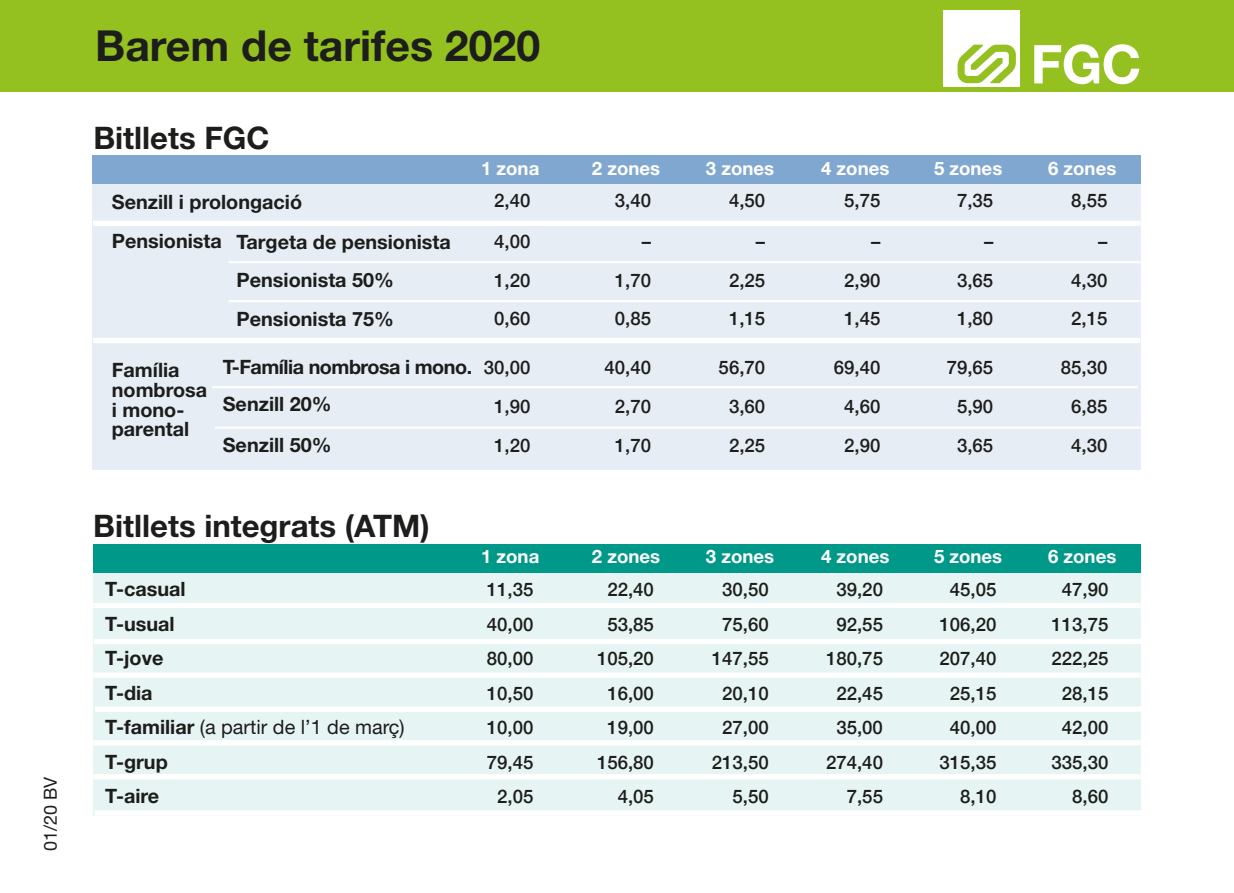
<style>
.page{position:relative;width:1234px;height:893px;background:#fff}
.page>*{position:absolute;margin:0;border:0;box-sizing:border-box;transform-origin:0 0}
.t1{font:700 42.9px "Helvetica Neue LT Std";color:#1d1d1b}
.t2{font:700 31.2px "Helvetica Neue LT Std";color:#1d1d1b}
.t3{font:700 19.8px/19.8px "Helvetica Neue LT Std";color:#1d1d1b}
.t4{font:19.8px "Helvetica Neue LT Std";color:#1d1d1b}
.t5{font:700 19.8px "Helvetica Neue LT Std";letter-spacing:-.025em;color:#1d1d1b}
.t6{font:500 18.6px "Helvetica Neue";color:#1d1d1b}
.t7{font:700 18.6px "Helvetica Neue LT Std";color:#fff}
.t8{font:18px "Helvetica Neue LT Std";color:#1d1d1b}
.s1{font-weight:700}
</style>
<div class="page">
<div style="left:0;top:0;width:1233px;height:91px;background:#94c11f"></div>
<div style="left:93px;top:184px;width:1047px;height:286px;background:#e6edf5"></div>
<div style="left:93px;top:155px;width:1047px;height:29px;background:#80a7cf"></div>
<div style="left:93px;top:221px;width:1047px;height:5px;background:#fff"></div>
<hr style="left:212px;top:386px;width:925px;height:2px;background:#fff">
<div style="left:93px;top:338px;width:1047px;height:5px;background:#fff"></div>
<hr style="left:229px;top:261px;width:911px;height:2px;background:#fff">
<hr style="left:215px;top:426px;width:925px;height:3px;background:#fff">
<hr style="left:229px;top:300px;width:911px;height:2px;background:#fff">
<div style="left:93px;top:572px;width:1047px;height:244px;background:#e6f5f3"></div>
<div style="left:93px;top:544px;width:1047px;height:29px;background:#009989"></div>
<div style="left:94px;top:639px;width:1046px;height:5px;background:#fff"></div>
<div style="left:93px;top:672px;width:1047px;height:6px;background:#fff"></div>
<div style="left:95px;top:707px;width:1046px;height:5px;background:#fff"></div>
<div style="left:93px;top:740px;width:1047px;height:5px;background:#fff"></div>
<div style="left:93px;top:774px;width:1047px;height:5px;background:#fff"></div>
<div style="left:93px;top:603px;width:1047px;height:5px;background:#fff"></div>
<div style="left:95px;top:810px;width:1046px;height:6px;background:#fff"></div>
<svg style="left:1034px;top:44px;width:104px;height:40px"></svg>
<div style="left:942px;top:10px;width:77px;height:77px;background:#fff"></div>
<svg style="left:957px;top:45px;width:58px;height:38px"></svg>
<p class="t8" style="left:40px;top:851px;width:76px;rotate:-90deg">01/20 BV</p>
<h1 class="t1" style="left:95px;top:19px;width:446px">Barem de tarifes 2020</h1>
<h2 class="t2" style="left:93px;top:119px;width:178px">Bitllets FGC</h2>
<p class="t3" style="left:112px;top:191px;width:192px">Senzill i prolongació</p>
<p class="t3" style="left:112px;top:231px;width:340px">Pensionista Targeta de pensionista</p>
<p class="t3" style="left:236px;top:269px;width:159px">Pensionista 50%</p>
<p class="t3" style="left:236px;top:308px;width:159px">Pensionista 75%</p>
<p class="t3" style="left:112px;top:360px;width:97px">Família nombrosa i mono&shy;parental</p>
<p class="t5" style="left:223px;top:354px;width:251px">T-Família nombrosa i mono.</p>
<p class="t3" style="left:223px;top:394px;width:110px">Senzill 20%</p>
<p class="t3" style="left:223px;top:434px;width:110px">Senzill 50%</p>
<p class="t7" style="left:481px;top:157px;width:60px">1 zona</p>
<p class="t7" style="left:591px;top:157px;width:70px">2 zones</p>
<p class="t7" style="left:705px;top:157px;width:70px">3 zones</p>
<p class="t7" style="left:821px;top:157px;width:70px">4 zones</p>
<p class="t7" style="left:933px;top:157px;width:70px">5 zones</p>
<p class="t7" style="left:1047px;top:157px;width:70px">6 zones</p>
<p class="t6" style="left:494px;top:186px;width:38px">2,40</p>
<p class="t6" style="left:615px;top:186px;width:38px">3,40</p>
<p class="t6" style="left:728px;top:186px;width:38px">4,50</p>
<p class="t6" style="left:844px;top:186px;width:38px">5,75</p>
<p class="t6" style="left:956px;top:186px;width:38px">7,35</p>
<p class="t6" style="left:1070px;top:186px;width:38px">8,55</p>
<p class="t6" style="left:494px;top:227px;width:38px">4,00</p>
<p class="t6" style="left:641px;top:227px;width:11px">–</p>
<p class="t6" style="left:755px;top:227px;width:11px">–</p>
<p class="t6" style="left:870px;top:227px;width:11px">–</p>
<p class="t6" style="left:983px;top:227px;width:11px">–</p>
<p class="t6" style="left:1097px;top:227px;width:11px">–</p>
<p class="t6" style="left:494px;top:265px;width:38px">1,20</p>
<p class="t6" style="left:615px;top:265px;width:38px">1,70</p>
<p class="t6" style="left:728px;top:265px;width:38px">2,25</p>
<p class="t6" style="left:844px;top:265px;width:38px">2,90</p>
<p class="t6" style="left:956px;top:265px;width:38px">3,65</p>
<p class="t6" style="left:1070px;top:265px;width:38px">4,30</p>
<p class="t6" style="left:494px;top:303px;width:38px">0,60</p>
<p class="t6" style="left:615px;top:303px;width:38px">0,85</p>
<p class="t6" style="left:728px;top:303px;width:38px">1,15</p>
<p class="t6" style="left:844px;top:303px;width:38px">1,45</p>
<p class="t6" style="left:956px;top:303px;width:38px">1,80</p>
<p class="t6" style="left:1070px;top:303px;width:38px">2,15</p>
<p class="t6" style="left:483px;top:352px;width:48px">30,00</p>
<p class="t6" style="left:604px;top:352px;width:48px">40,40</p>
<p class="t6" style="left:718px;top:352px;width:48px">56,70</p>
<p class="t6" style="left:833px;top:352px;width:48px">69,40</p>
<p class="t6" style="left:946px;top:352px;width:48px">79,65</p>
<p class="t6" style="left:1060px;top:352px;width:48px">85,30</p>
<p class="t6" style="left:494px;top:391px;width:38px">1,90</p>
<p class="t6" style="left:615px;top:391px;width:38px">2,70</p>
<p class="t6" style="left:728px;top:391px;width:38px">3,60</p>
<p class="t6" style="left:844px;top:391px;width:38px">4,60</p>
<p class="t6" style="left:956px;top:391px;width:38px">5,90</p>
<p class="t6" style="left:1070px;top:391px;width:38px">6,85</p>
<p class="t6" style="left:494px;top:430px;width:38px">1,20</p>
<p class="t6" style="left:615px;top:430px;width:38px">1,70</p>
<p class="t6" style="left:728px;top:430px;width:38px">2,25</p>
<p class="t6" style="left:844px;top:430px;width:38px">2,90</p>
<p class="t6" style="left:956px;top:430px;width:38px">3,65</p>
<p class="t6" style="left:1070px;top:430px;width:38px">4,30</p>
<h2 class="t2" style="left:93px;top:507px;width:338px">Bitllets integrats (ATM)</h2>
<p class="t3" style="left:105px;top:579px;width:82px">T-casual</p>
<p class="t6" style="left:487px;top:575px;width:48px">11,35</p>
<p class="t6" style="left:607px;top:575px;width:48px">22,40</p>
<p class="t6" style="left:722px;top:575px;width:48px">30,50</p>
<p class="t6" style="left:836px;top:575px;width:48px">39,20</p>
<p class="t6" style="left:949px;top:575px;width:48px">45,05</p>
<p class="t6" style="left:1061px;top:575px;width:48px">47,90</p>
<p class="t3" style="left:105px;top:613px;width:71px">T-usual</p>
<p class="t6" style="left:487px;top:609px;width:48px">40,00</p>
<p class="t6" style="left:607px;top:609px;width:48px">53,85</p>
<p class="t6" style="left:722px;top:609px;width:48px">75,60</p>
<p class="t6" style="left:836px;top:609px;width:48px">92,55</p>
<p class="t6" style="left:939px;top:609px;width:58px">106,20</p>
<p class="t6" style="left:1051px;top:609px;width:58px">113,75</p>
<p class="t3" style="left:105px;top:648px;width:60px">T-jove</p>
<p class="t6" style="left:487px;top:644px;width:48px">80,00</p>
<p class="t6" style="left:597px;top:644px;width:58px">105,20</p>
<p class="t6" style="left:711px;top:644px;width:58px">147,55</p>
<p class="t6" style="left:825px;top:644px;width:58px">180,75</p>
<p class="t6" style="left:939px;top:644px;width:58px">207,40</p>
<p class="t6" style="left:1051px;top:644px;width:58px">222,25</p>
<p class="t3" style="left:105px;top:682px;width:49px">T-dia</p>
<p class="t6" style="left:487px;top:678px;width:48px">10,50</p>
<p class="t6" style="left:607px;top:678px;width:48px">16,00</p>
<p class="t6" style="left:722px;top:678px;width:48px">20,10</p>
<p class="t6" style="left:836px;top:678px;width:48px">22,45</p>
<p class="t6" style="left:949px;top:678px;width:48px">25,15</p>
<p class="t6" style="left:1061px;top:678px;width:48px">28,15</p>
<p class="t4" style="left:105px;top:716px;width:301px"><span class="s1">T-familiar</span> (a partir de l’1 de març)</p>
<p class="t6" style="left:487px;top:713px;width:48px">10,00</p>
<p class="t6" style="left:607px;top:713px;width:48px">19,00</p>
<p class="t6" style="left:722px;top:713px;width:48px">27,00</p>
<p class="t6" style="left:836px;top:713px;width:48px">35,00</p>
<p class="t6" style="left:949px;top:713px;width:48px">40,00</p>
<p class="t6" style="left:1061px;top:713px;width:48px">42,00</p>
<p class="t3" style="left:105px;top:751px;width:64px">T-grup</p>
<p class="t6" style="left:487px;top:747px;width:48px">79,45</p>
<p class="t6" style="left:597px;top:747px;width:58px">156,80</p>
<p class="t6" style="left:711px;top:747px;width:58px">213,50</p>
<p class="t6" style="left:825px;top:747px;width:58px">274,40</p>
<p class="t6" style="left:939px;top:747px;width:58px">315,35</p>
<p class="t6" style="left:1051px;top:747px;width:58px">335,30</p>
<p class="t3" style="left:105px;top:786px;width:56px">T-aire</p>
<p class="t6" style="left:497px;top:782px;width:38px">2,05</p>
<p class="t6" style="left:617px;top:782px;width:38px">4,05</p>
<p class="t6" style="left:732px;top:782px;width:38px">5,50</p>
<p class="t6" style="left:846px;top:782px;width:38px">7,55</p>
<p class="t6" style="left:959px;top:782px;width:38px">8,10</p>
<p class="t6" style="left:1071px;top:782px;width:38px">8,60</p>
<p class="t7" style="left:481px;top:545px;width:60px">1 zona</p>
<p class="t7" style="left:591px;top:545px;width:70px">2 zones</p>
<p class="t7" style="left:705px;top:545px;width:70px">3 zones</p>
<p class="t7" style="left:821px;top:545px;width:70px">4 zones</p>
<p class="t7" style="left:933px;top:545px;width:70px">5 zones</p>
<p class="t7" style="left:1047px;top:545px;width:70px">6 zones</p>
</div>
